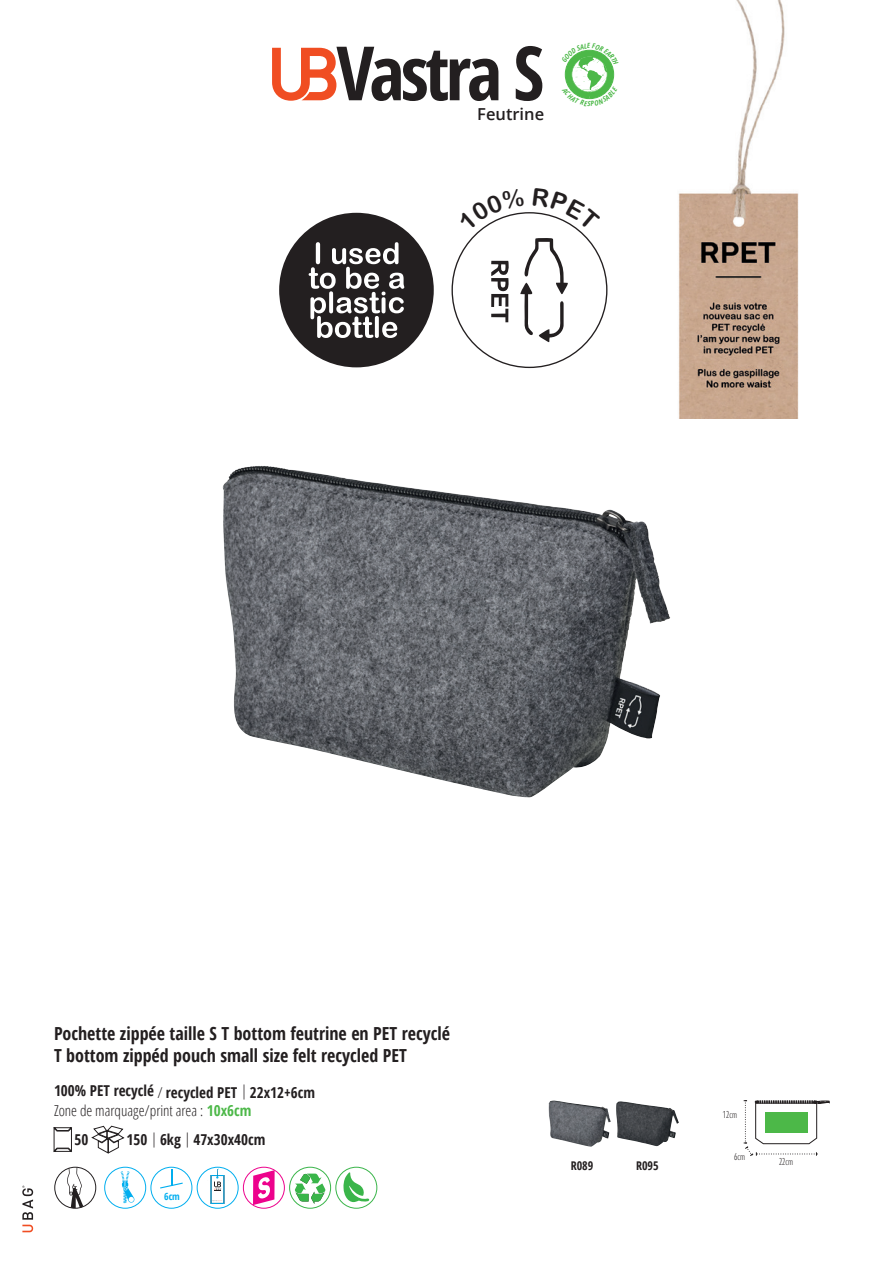
<style>
.page{position:relative;width:893px;height:1263px;background:#fff}
.page>*{position:absolute;margin:0;border:0;box-sizing:border-box;transform-origin:0 0}
.t1{font:700 condensed 75px "Open Sans";letter-spacing:-.05em;color:#231f20}
.t2{font:700 condensed 18px/21.6px "Open Sans";color:#231f20}
.t3{font:600 16.5px "Open Sans";color:#231f20}
.t4{font:700 condensed 15px/18px "Open Sans";color:#231f20}
.t5{font:700 condensed 12px "Open Sans";color:#231f20}
.t6{font:300 condensed 10.5px "Gill Sans Nova";color:#231f20}
.t7{font:700 condensed 9.75px "Open Sans";color:#00aeef}
.s1{font-weight:300}
.s2{color:#4cb848}
</style>
<div class="page">
<img style="left:678px;top:0;width:121px;height:419px">
<svg style="left:520px;top:238px;width:48px;height:105px"></svg>
<svg style="left:491px;top:261px;width:18px;height:61px"></svg>
<svg style="left:272px;top:48px;width:64px;height:53px"></svg>
<img style="left:223px;top:465px;width:438px;height:333px">
<svg style="left:54px;top:1127px;width:18px;height:24px"></svg>
<svg style="left:92px;top:1126px;width:32px;height:27px"></svg>
<div style="left:55px;top:1167px;width:41px;height:41px;border:1px solid #231f20;border-radius:50%"></div>
<svg style="left:67px;top:1167px;width:17px;height:41px"></svg>
<div style="left:104px;top:1167px;width:42px;height:41px;border:1px solid #00aeef;border-radius:50%"></div>
<svg style="left:121px;top:1171px;width:14px;height:32px"></svg>
<div style="left:151px;top:1167px;width:41px;height:41px;border:1px solid #00aeef;border-radius:50%"></div>
<svg style="left:160px;top:1169px;width:23px;height:19px"></svg>
<div style="left:197px;top:1167px;width:41px;height:41px;border:1px solid #00aeef;border-radius:50%"></div>
<div style="left:211px;top:1175px;width:13px;height:28px;border:1px solid #00aeef"></div>
<svg style="left:214px;top:1168px;width:8px;height:23px"></svg>
<div style="left:243px;top:1167px;width:42px;height:41px;border:1px solid #ed028c;border-radius:50%"></div>
<svg style="left:253px;top:1170px;width:22px;height:35px"></svg>
<div style="left:289px;top:1167px;width:42px;height:41px;border:1px solid #3ab54a;border-radius:50%"></div>
<svg style="left:295px;top:1173px;width:30px;height:31px"></svg>
<div style="left:336px;top:1167px;width:41px;height:41px;border:1px solid #3ab54a;border-radius:50%"></div>
<svg style="left:343px;top:1172px;width:26px;height:30px"></svg>
<img style="left:548px;top:1100px;width:63px;height:47px">
<img style="left:616px;top:1101px;width:61px;height:45px">
<svg style="left:744px;top:1100px;width:86px;height:56px"></svg>
<svg style="left:22px;top:1186px;width:11px;height:46px"></svg>
<div style="left:279px;top:213px;width:155px;height:154px;background:#231f20;border-radius:50%"></div>
<svg style="left:309px;top:242px;width:95px;height:96px"></svg>
<svg style="left:479px;top:212px;width:45px;height:19px"></svg>
<svg style="left:533px;top:212px;width:46px;height:18px"></svg>
<svg style="left:564px;top:49px;width:51px;height:51px"></svg>
<h1 class="t1" style="left:336px;top:21px;width:209px">Vastra S</h1>
<p class="t3" style="left:477px;top:102px;width:68px">Feutrine</p>
<p class="t2" style="left:54px;top:1022px;width:398px">Pochette zippée taille S T bottom feutrine en PET recyclé<br>T bottom zippéd pouch small size felt recycled PET</p>
<p class="t4" style="left:54px;top:1083px;width:263px">100% PET recyclé <span class="s1">/</span> recycled PET <span class="s1">|</span> 22x12+6cm<br><span class="s1">Zone de marquage/print area :</span> <span class="s2">10x6cm</span></p>
<p class="t4" style="left:75px;top:1131px;width:15px">50</p>
<p class="t4" style="left:127px;top:1131px;width:140px">150 <span class="s1">|</span> 6kg <span class="s1">|</span> 47x30x40cm</p>
<p class="t7" style="left:164px;top:1190px;width:17px">6cm</p>
<p class="t5" style="left:571px;top:1157px;width:24px">R089</p>
<p class="t5" style="left:636px;top:1157px;width:24px">R095</p>
<p class="t6" style="left:723px;top:1108px;width:16px">12cm</p>
<p class="t6" style="left:734px;top:1150px;width:12px">6cm</p>
<p class="t6" style="left:779px;top:1155px;width:16px">22cm</p>
</div>
